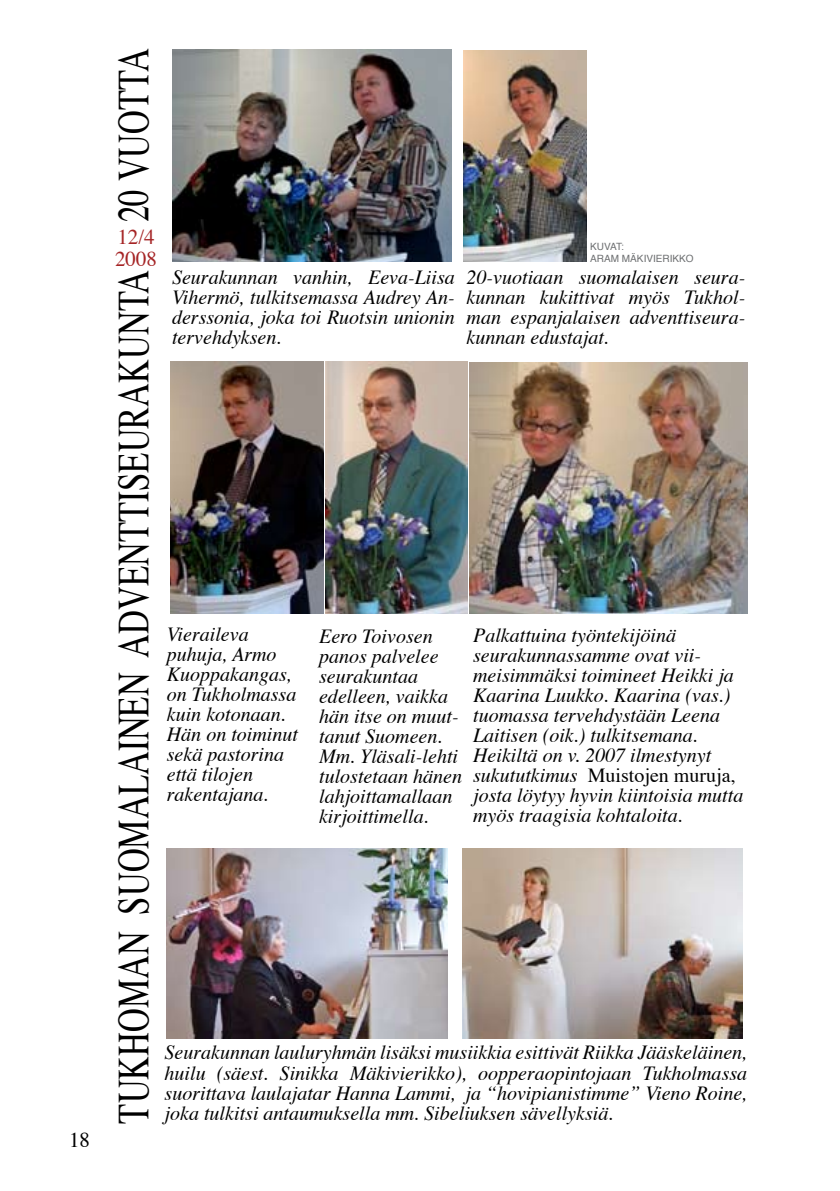
<style>
.page{position:relative;width:840px;height:1191px;background:#fff}
.page>*{position:absolute;margin:0;border:0;box-sizing:border-box;transform-origin:0 0}
.t1{font:44px "Times";color:#000;scale:.75 1}
.t2{font:21px/22px "Times";color:#a52425}
.t3{font:21px "Times";color:#000}
.t4{font:italic 20px/20px "Times";color:#000;text-align:justify}
.t5{font:10px/12px "Helvetica";color:#6d6f71}
.s1{font-style:normal}
</style>
<div class="page">
<img style="left:325px;top:362px;width:421px;height:251px">
<img style="left:173px;top:49px;width:278px;height:213px">
<img style="left:170px;top:361px;width:153px;height:252px">
<img style="left:463px;top:51px;width:123px;height:211px">
<img style="left:166px;top:848px;width:281px;height:190px">
<img style="left:462px;top:848px;width:280px;height:190px">
<p class="t3" style="left:69px;top:1120px;width:22px">18</p>
<h1 class="t1" style="left:92px;top:1123px;width:1435px;rotate:-90deg">TUKHOMAN SUOMALAINEN ADVENTTISEURAKUNTA 20 VUOTTA</h1>
<p class="t2" style="left:115px;top:224px;width:43px">12/4<br>2008</p>
<p class="t5" style="left:590px;top:240px;width:105px">KUVAT:<br>ARAM MÄKIVIERIKKO</p>
<p class="t4" style="left:172px;top:265px;width:284px">Seurakunnan vanhin, Eeva-Liisa Vihermö, tulkitsemassa Audrey An&shy;derssonia, joka toi Ruotsin unionin tervehdyksen.</p>
<p class="t4" style="left:466px;top:266px;width:280px">20-vuotiaan suomalaisen seura&shy;kunnan kukittivat myös Tukhol&shy;man espanjalaisen adventtiseura&shy;kunnan edustajat.</p>
<p class="t4" style="left:167px;top:623px;width:133px;text-align:left">Vieraileva puhuja, Armo<br>Kuoppakangas, on Tukholmassa kuin kotonaan.<br>Hän on toiminut sekä pastorina että tilojen rakentajana.</p>
<p class="t4" style="left:319px;top:624px;width:144px;text-align:left">Eero Toivosen panos palvelee seurakuntaa edelleen, vaikka hän itse on muut&shy;tanut Suomeen.<br>Mm. Yläsali-lehti tulostetaan hänen lahjoittamallaan kirjoittimella.</p>
<p class="t4" style="left:473px;top:624px;width:271px;text-align:left">Palkattuina työntekijöinä seurakunnassamme ovat vii&shy;meisimmäksi toimineet Heikki ja<br>Kaarina Luukko. Kaarina (vas.) tuomassa tervehdystään Leena<br>Laitisen (oik.) tulkitsemana.<br>Heikiltä on v. 2007 ilmestynyt sukututkimus <span class="s1">Muistojen muruja, </span>josta löytyy hyvin kiintoisia mutta myös traagisia kohtaloita.</p>
<p class="t4" style="left:164px;top:1041px;width:584px">Seurakunnan lauluryhmän lisäksi musiikkia esittivät Riikka Jääskeläinen, huilu (säest. Sinikka Mäkivierikko), oopperaopintojaan Tukholmassa suorittava laulajatar Hanna Lammi, ja “hovipianistimme” Vieno Roine,</p>
<p class="t4" style="left:164px;top:1101px;width:450px">joka tulkitsi antaumuksella mm. Sibeliuksen sävellyksiä.</p>
</div>
